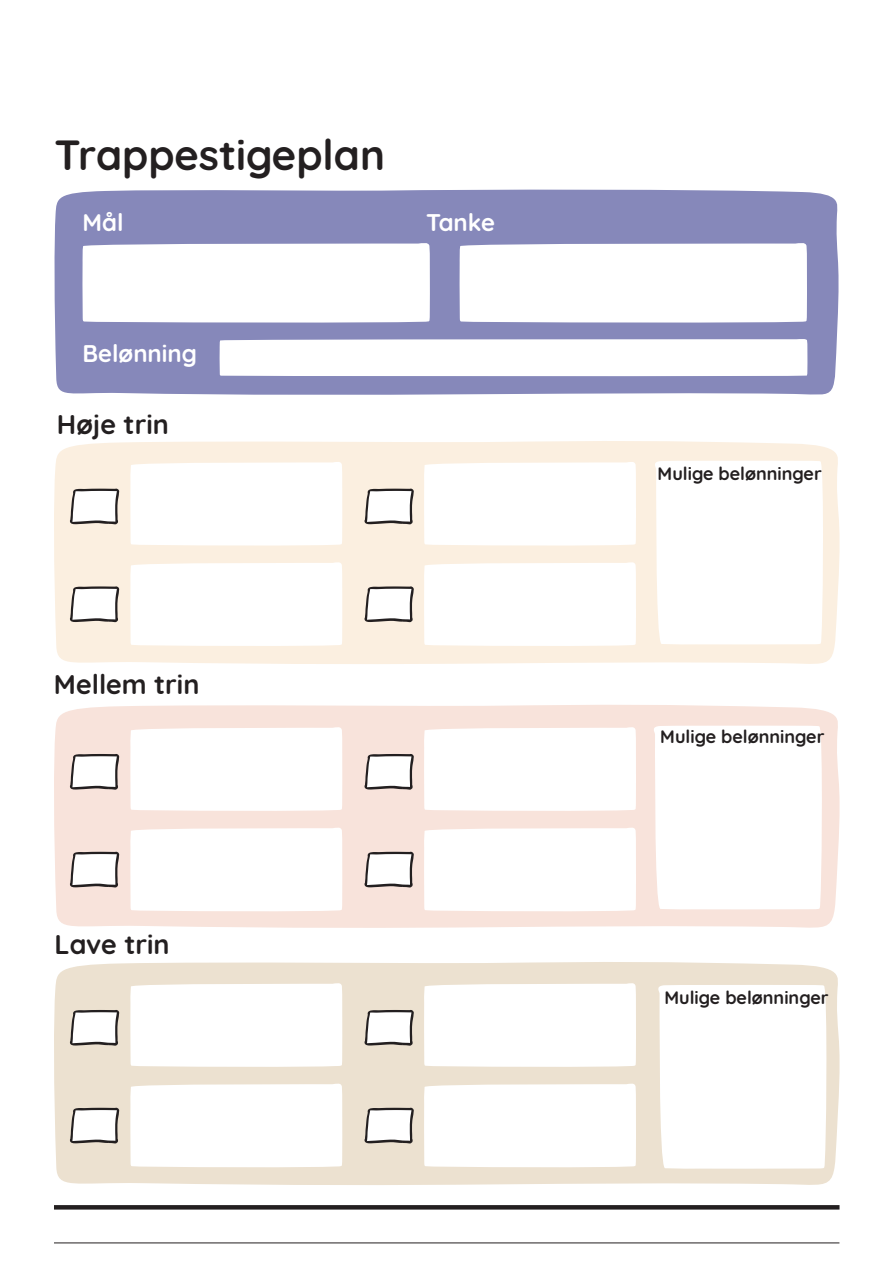
<style>
.page{position:relative;width:893px;height:1263px;background:#fff}
.page>*{position:absolute;margin:0;border:0;box-sizing:border-box;transform-origin:0 0}
.t1{font:700 42px "Quicksand";color:#231f20}
.t2{font:700 27px "Quicksand";color:#231f20}
.t3{font:700 24px "Quicksand";color:#fff}
.t4{font:700 18px "Quicksand";color:#231f20}
</style>
<div class="page">
<hr style="left:54px;top:1242px;width:785px;height:1px;background:#231f20">
<svg style="left:54px;top:1205px;width:785px;height:4px;background:#272425"></svg>
<div style="left:54px;top:189px;width:785px;height:206px;background:#8688ba"></div>
<svg style="left:82px;top:241px;width:348px;height:82px"></svg>
<svg style="left:459px;top:241px;width:348px;height:82px"></svg>
<svg style="left:219px;top:338px;width:589px;height:38px"></svg>
<div style="left:54px;top:441px;width:786px;height:223px;background:#fbefe0"></div>
<svg style="left:130px;top:460px;width:212px;height:86px"></svg>
<svg style="left:70px;top:489px;width:49px;height:35px"></svg>
<svg style="left:130px;top:561px;width:212px;height:86px"></svg>
<svg style="left:70px;top:586px;width:49px;height:36px"></svg>
<svg style="left:424px;top:460px;width:212px;height:86px"></svg>
<svg style="left:364px;top:489px;width:50px;height:35px"></svg>
<svg style="left:424px;top:561px;width:212px;height:86px"></svg>
<svg style="left:364px;top:586px;width:50px;height:36px"></svg>
<div style="left:54px;top:962px;width:786px;height:223px;background:#ece1d0"></div>
<div style="left:54px;top:705px;width:786px;height:223px;background:#f8e3db"></div>
<svg style="left:652px;top:461px;width:173px;height:183px"></svg>
<svg style="left:130px;top:726px;width:212px;height:86px"></svg>
<svg style="left:70px;top:754px;width:49px;height:36px"></svg>
<svg style="left:130px;top:826px;width:212px;height:86px"></svg>
<svg style="left:70px;top:852px;width:49px;height:35px"></svg>
<svg style="left:424px;top:726px;width:212px;height:86px"></svg>
<svg style="left:364px;top:754px;width:50px;height:36px"></svg>
<svg style="left:424px;top:826px;width:212px;height:86px"></svg>
<svg style="left:364px;top:852px;width:50px;height:35px"></svg>
<svg style="left:130px;top:981px;width:212px;height:87px"></svg>
<svg style="left:70px;top:1010px;width:49px;height:36px"></svg>
<svg style="left:130px;top:1082px;width:212px;height:86px"></svg>
<svg style="left:70px;top:1108px;width:49px;height:35px"></svg>
<svg style="left:424px;top:981px;width:212px;height:87px"></svg>
<svg style="left:364px;top:1010px;width:50px;height:36px"></svg>
<svg style="left:424px;top:1082px;width:212px;height:86px"></svg>
<svg style="left:364px;top:1108px;width:50px;height:35px"></svg>
<svg style="left:651px;top:725px;width:173px;height:184px"></svg>
<svg style="left:655px;top:985px;width:173px;height:184px"></svg>
<h1 class="t1" style="left:55px;top:120px;width:332px">Trappestigeplan</h1>
<h3 class="t3" style="left:83px;top:203px;width:43px">Mål</h3>
<h3 class="t3" style="left:426px;top:203px;width:70px">Tanke</h3>
<h3 class="t3" style="left:83px;top:333px;width:116px">Belønning</h3>
<h2 class="t2" style="left:57px;top:402px;width:113px">Høje trin</h2>
<h2 class="t2" style="left:54px;top:662px;width:147px">Mellem trin</h2>
<h2 class="t2" style="left:55px;top:922px;width:117px">Lave trin</h2>
<p class="t4" style="left:658px;top:459px;width:166px">Mulige belønninger</p>
<p class="t4" style="left:660px;top:722px;width:166px">Mulige belønninger</p>
<p class="t4" style="left:664px;top:983px;width:166px">Mulige belønninger</p>
</div>
